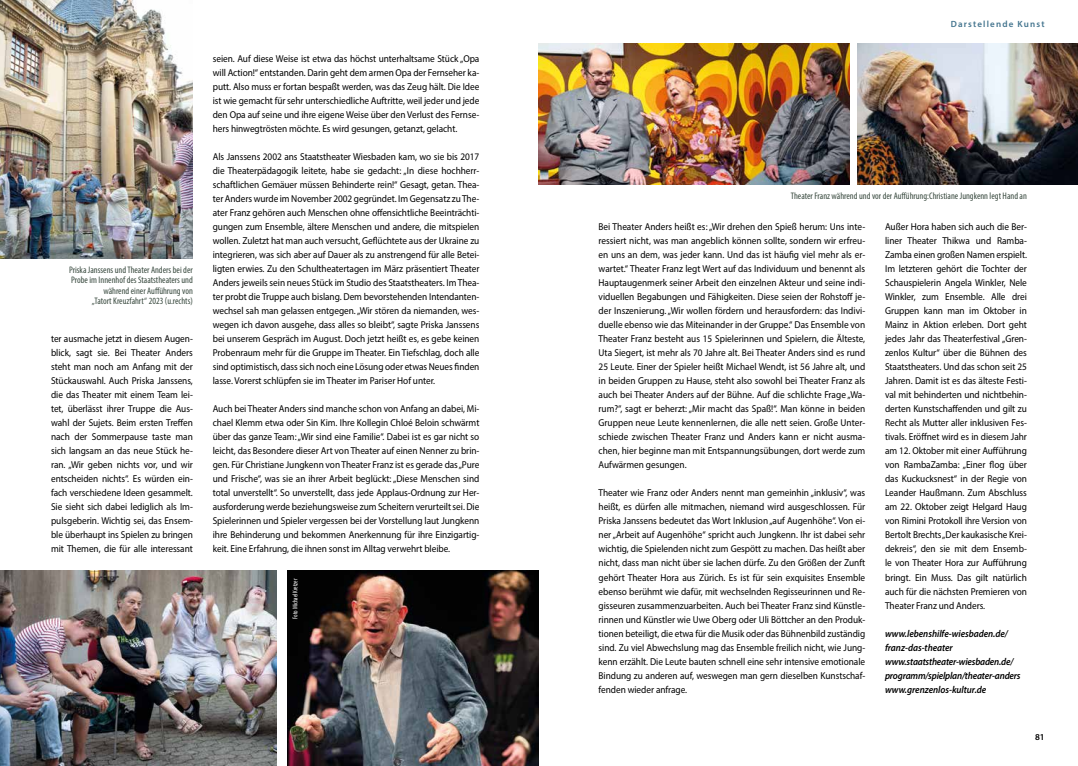
<style>
.page{position:relative;width:1078px;height:766px;background:#fff}
.page>*{position:absolute;margin:0;border:0;box-sizing:border-box;transform-origin:0 0}
.t1{font:10px/14px "Myriad Pro";letter-spacing:-.005em;color:#000;text-align:justify;scale:.93 1}
.t2{font:italic 600 10px/14px "Myriad Pro";letter-spacing:-.01em;color:#000;scale:.93 1}
.t3{font:condensed 9.5px/10.5px "Myriad Pro";color:#3a4b40;text-align:right}
.t4{font:600 9px "Myriad Pro";letter-spacing:.13em;color:#43748e}
.t5{font:600 9px "Myriad Pro";color:#000}
.t6{font:condensed 7px "Myriad Pro";letter-spacing:-.005em;color:#fff;scale:.93 1}
</style>
<div class="page">
<img style="left:0;top:570px;width:277px;height:195px">
<img style="left:539px;top:43px;width:310px;height:141px">
<img style="left:857px;top:43px;width:220px;height:141px">
<img style="left:0;top:0;width:193px;height:258px">
<img style="left:287px;top:570px;width:252px;height:195px">
<p class="t3" style="left:69px;top:264px;width:125px">Priska Janssens und Theater Anders bei der Probe im Innenhof des Staatstheaters und während einer Aufführung von<br>„Tatort Kreuzfahrt“ 2023 (u.rechts)</p>
<p class="t1" style="left:51px;top:332px;width:154px">ter ausmache jetzt in diesem Augen&shy;blick, sagt sie. Bei Theater Anders steht man noch am Anfang mit der Stückauswahl. Auch Priska Janssens, die das Theater mit einem Team lei&shy;tet, überlässt ihrer Truppe die Aus&shy;wahl der Sujets. Beim ersten Treffen nach der Sommerpause taste man sich langsam an das neue Stück he&shy;ran. „Wir geben nichts vor, und wir entscheiden nichts“. Es würden ein&shy;fach verschiedene Ideen gesammelt.<br>Sie sieht sich dabei lediglich als Im&shy;pulsgeberin. Wichtig sei, das Ensem&shy;ble überhaupt ins Spielen zu bringen mit Themen, die für alle interessant</p>
<p class="t1" style="left:213px;top:52px;width:288px">seien. Auf diese Weise ist etwa das höchst unterhaltsame Stück „Opa will Action!“ entstanden. Darin geht dem armen Opa der Fernseher ka&shy;putt. Also muss er fortan bespaßt werden, was das Zeug hält. Die Idee ist wie gemacht für sehr unterschiedliche Auftritte, weil jeder und jede den Opa auf seine und ihre eigene Weise über den Verlust des Fernse&shy;hers hinwegtrösten möchte. Es wird gesungen, getanzt, gelacht.</p>
<p class="t1" style="left:213px;top:150px;width:288px">Als Janssens 2002 ans Staatstheater Wiesbaden kam, wo sie bis 2017 die Theaterpädagogik leitete, habe sie gedacht: „In diese hochherr&shy;schaftlichen Gemäuer müssen Behinderte rein!“ Gesagt, getan. Thea&shy;ter Anders wurde im November 2002 gegründet. Im Gegensatz zu The&shy;ater Franz gehören auch Menschen ohne offensichtliche Beeinträchti&shy;gungen zum Ensemble, ältere Menschen und andere, die mitspielen wollen. Zuletzt hat man auch versucht, Geflüchtete aus der Ukraine zu integrieren, was sich aber auf Dauer als zu anstrengend für alle Betei&shy;ligten erwies. Zu den Schultheatertagen im März präsentiert Theater Anders jeweils sein neues Stück im Studio des Staatstheaters. Im Thea&shy;ter probt die Truppe auch bislang. Dem bevorstehenden Intendanten&shy;wechsel sah man gelassen entgegen. „Wir stören da niemanden, wes&shy;wegen ich davon ausgehe, dass alles so bleibt“, sagte Priska Janssens bei unserem Gespräch im August. Doch jetzt heißt es, es gebe keinen Probenraum mehr für die Gruppe im Theater. Ein Tiefschlag, doch alle sind optimistisch, dass sich noch eine Lösung oder etwas Neues finden lasse. Vorerst schlüpfen sie im Theater im Pariser Hof unter.</p>
<p class="t1" style="left:213px;top:402px;width:288px">Auch bei Theater Anders sind manche schon von Anfang an dabei, Mi&shy;chael Klemm etwa oder Sin Kim. Ihre Kollegin Chloé Beloin schwärmt über das ganze Team: „Wir sind eine Familie“. Dabei ist es gar nicht so leicht, das Besondere dieser Art von Theater auf einen Nenner zu brin&shy;gen. Für Christiane Jungkenn von Theater Franz ist es gerade das „Pure und Frische“, was sie an ihrer Arbeit beglückt: „Diese Menschen sind total unverstellt“. So unverstellt, dass jede Applaus-Ordnung zur Her&shy;ausforderung werde beziehungsweise zum Scheitern verurteilt sei. Die Spielerinnen und Spieler vergessen bei der Vorstellung laut Jungkenn ihre Behinderung und bekommen Anerkennung für ihre Einzigartig&shy;keit. Eine Erfahrung, die ihnen sonst im Alltag verwehrt bleibe.</p>
<p class="t6" style="left:291px;top:618px;width:44px;rotate:-90deg">Foto Michael Kretzer</p>
<p class="t4" style="left:950px;top:18px;width:95px">Darstellende Kunst</p>
<p class="t3" style="left:790px;top:191px;width:237px">Theater Franz während und vor der Aufführung:Christiane Jungkenn legt Hand an</p>
<p class="t1" style="left:598px;top:220px;width:288px">Bei Theater Anders heißt es: „Wir drehen den Spieß herum: Uns inte&shy;ressiert nicht, was man angeblich können sollte, sondern wir erfreu&shy;en uns an dem, was jeder kann. Und das ist häufig viel mehr als er&shy;wartet.“ Theater Franz legt Wert auf das Individuum und benennt als Hauptaugenmerk seiner Arbeit den einzelnen Akteur und seine indi&shy;viduellen Begabungen und Fähigkeiten. Diese seien der Rohstoff je&shy;der Inszenierung. „Wir wollen fördern und herausfordern: das Indivi&shy;duelle ebenso wie das Miteinander in der Gruppe.“ Das Ensemble von Theater Franz besteht aus 15 Spielerinnen und Spielern, die Älteste, Uta Siegert, ist mehr als 70 Jahre alt. Bei Theater Anders sind es rund 25 Leute. Einer der Spieler heißt Michael Wendt, ist 56 Jahre alt, und in beiden Gruppen zu Hause, steht also sowohl bei Theater Franz als auch bei Theater Anders auf der Bühne. Auf die schlichte Frage „Wa&shy;rum?“, sagt er beherzt: „Mir macht das Spaß!“. Man könne in beiden Gruppen neue Leute kennenlernen, die alle nett seien. Große Unter&shy;schiede zwischen Theater Franz und Anders kann er nicht ausma&shy;chen, hier beginne man mit Entspannungsübungen, dort werde zum Aufwärmen gesungen.</p>
<p class="t1" style="left:598px;top:486px;width:288px">Theater wie Franz oder Anders nennt man gemeinhin „inklusiv“, was heißt, es dürfen alle mitmachen, niemand wird ausgeschlossen. Für Priska Janssens bedeutet das Wort Inklusion „auf Augenhöhe“. Von ei&shy;ner „Arbeit auf Augenhöhe“ spricht auch Jungkenn. Ihr ist dabei sehr wichtig, die Spielenden nicht zum Gespött zu machen. Das heißt aber nicht, dass man nicht über sie lachen dürfe. Zu den Größen der Zunft gehört Theater Hora aus Zürich. Es ist für sein exquisites Ensemble ebenso berühmt wie dafür, mit wechselnden Regisseurinnen und Re&shy;gisseuren zusammenzuarbeiten. Auch bei Theater Franz sind Künstle&shy;rinnen und Künstler wie Uwe Oberg oder Uli Böttcher an den Produk&shy;tionen beteiligt, die etwa für die Musik oder das Bühnenbild zuständig sind. Zu viel Abwechslung mag das Ensemble freilich nicht, wie Jung&shy;kenn erzählt. Die Leute bauten schnell eine sehr intensive emotionale Bindung zu anderen auf, weswegen man gern dieselben Kunstschaf&shy;fenden wieder anfrage.</p>
<p class="t1" style="left:884px;top:220px;width:154px">Außer Hora haben sich auch die Ber&shy;liner Theater Thikwa und Ramba-Zamba einen großen Namen erspielt.<br>Im letzteren gehört die Tochter der Schauspielerin Angela Winkler, Nele Winkler, zum Ensemble. Alle drei Gruppen kann man im Oktober in Mainz in Aktion erleben. Dort geht jedes Jahr das Theaterfestival „Gren&shy;zenlos Kultur“ über die Bühnen des Staatstheaters. Und das schon seit 25<br>Jahren. Damit ist es das älteste Festi&shy;val mit behinderten und nichtbehin&shy;derten Kunstschaffenden und gilt zu Recht als Mutter aller inklusiven Fes&shy;tivals. Eröffnet wird es in diesem Jahr am 12. Oktober mit einer Aufführung von RambaZamba: „Einer flog über das Kuckucksnest“ in der Regie von Leander Haußmann. Zum Abschluss am 22. Oktober zeigt Helgard Haug von Rimini Protokoll ihre Version von Bertolt Brechts „Der kaukasische Krei&shy;dekreis“, den sie mit dem Ensemb&shy;le von Theater Hora zur Aufführung bringt. Ein Muss. Das gilt natürlich auch für die nächsten Premieren von Theater Franz und Anders.</p>
<p class="t2" style="left:884px;top:625px;width:147px">www.lebenshilfe-wiesbaden.de/ franz-das-theater www.staatstheater-wiesbaden.de/ programm/spielplan/theater-anders www.grenzenlos-kultur.de</p>
<p class="t5" style="left:1034px;top:731px;width:11px">81</p>
</div>
